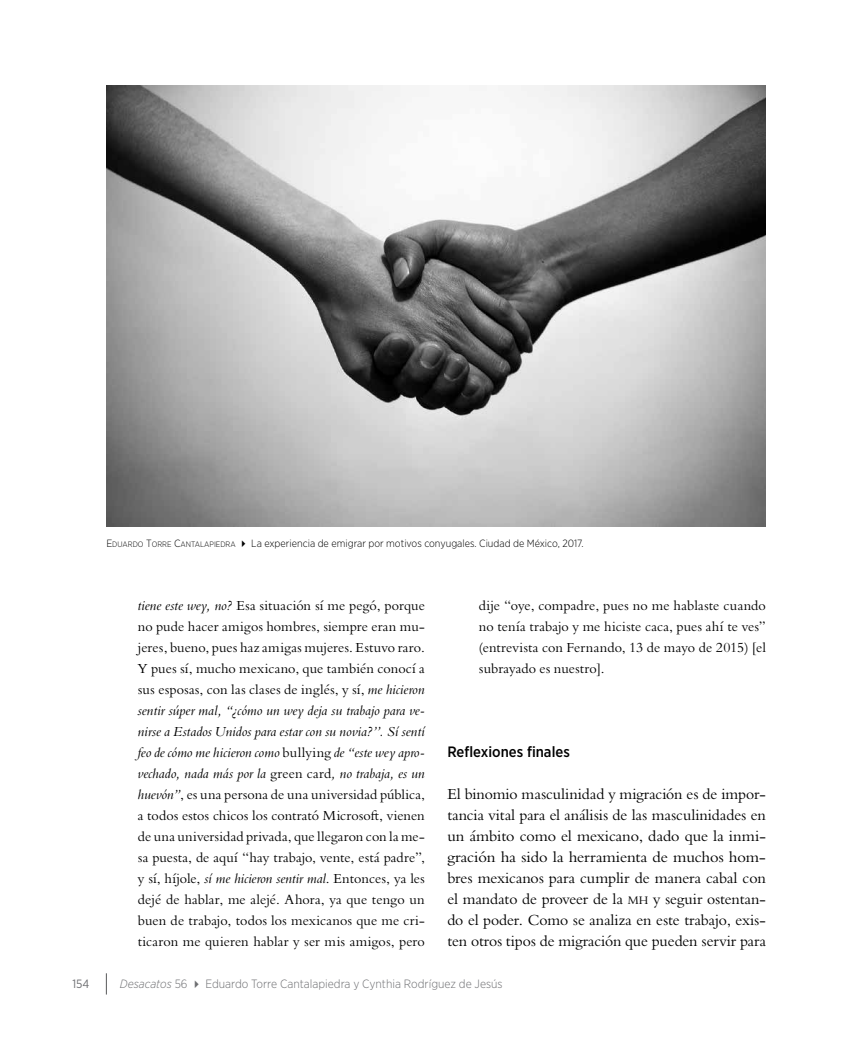
<style>
.page{position:relative;width:851px;height:1063px;background:#fff}
.page>*{position:absolute;margin:0;border:0;box-sizing:border-box;transform-origin:0 0}
.t1{font:15px/21px "Bergamo Std";color:#000;text-align:justify}
.t2{font:500 15px "Gotham Narrow";color:#000}
.t3{font:13.5px/21px "Bergamo Std";letter-spacing:.01em;color:#000;text-align:justify}
.t4{font:300 12px "Gotham Narrow";color:#6d6e71}
.t5{font:12px "Gotham Narrow";color:#6d6e71}
.t6{font:300 10.5px "Gotham Narrow";color:#000}
.s1{font-style:inherit}
.s2{font-size:7.8px}
.s3{font-style:italic}
.s4{font-size:11.25px}
</style>
<div class="page">
<svg style="left:106px;top:973px;width:1px;height:22px"></svg>
<img style="left:106px;top:85px;width:659px;height:441px">
<p class="t6" style="left:106px;top:537px;width:478px"><span class="s1">E</span> <span class="s2">DUARDO</span> <span class="s1">T</span><span class="s2">ORRE</span> <span class="s1">C</span><span class="s2">ANTALAPIEDRA</span> ✔ La experiencia de emigrar por motivos conyugales. Ciudad de México, 2017.</p>
<p class="t3" style="left:138px;top:595px;width:288px"><span class="s3">tiene este wey, no?</span> Esa situación sí me pegó, porque no pude hacer amigos hombres, siempre eran mu&shy;jeres, bueno, pues haz amigas mujeres. Estuvo raro.<br>Y pues sí, mucho mexicano, que también conocí a sus esposas, con las clases de inglés, y sí, <span class="s3">me hicieron sentir súper mal, “¿cómo un wey deja su trabajo para ve&shy;nirse a Estados Unidos para estar con su novia?’’. Sí sentí feo de cómo me hicieron como</span> bullying <span class="s3">de “este wey apro&shy;vechado, nada más por la</span> green card<span class="s3">, no trabaja, es un huevón”</span>, es una persona de una universidad pública, a todos estos chicos los contrató Microsoft, vienen de una universidad privada, que llegaron con la me&shy;sa puesta, de aquí “hay trabajo, vente, está padre”, y sí, híjole, <span class="s3">sí me hicieron sentir mal</span>. Entonces, ya les dejé de hablar, me alejé. Ahora, ya que tengo un buen de trabajo, todos los mexicanos que me cri&shy;ticaron me quieren hablar y ser mis amigos, pero</p>
<p class="t3" style="left:479px;top:595px;width:288px">dije “oye, compadre, pues no me hablaste cuando no tenía trabajo y me hiciste caca, pues ahí te ves” (entrevista con Fernando, 13 de mayo de 2015) [el subrayado es nuestro].</p>
<p class="t2" style="left:447px;top:742px;width:124px">Reflexiones finales</p>
<p class="t1" style="left:447px;top:784px;width:320px">El binomio masculinidad y migración es de impor&shy;tancia vital para el análisis de las masculinidades en un ámbito como el mexicano, dado que la inmi&shy;gración ha sido la herramienta de muchos hom&shy;bres mexicanos para cumplir de manera cabal con el mandato de proveer de la <span class="s4">mh</span> y seguir ostentan&shy;do el poder. Como se analiza en este trabajo, exis&shy;ten otros tipos de migración que pueden servir para</p>
<p class="t5" style="left:72px;top:976px;width:19px">154</p>
<p class="t4" style="left:120px;top:976px;width:384px"><span class="s3">Desacatos</span> 56 ✔ Eduardo Torre Cantalapiedra y Cynthia Rodríguez de Jesús</p>
</div>
